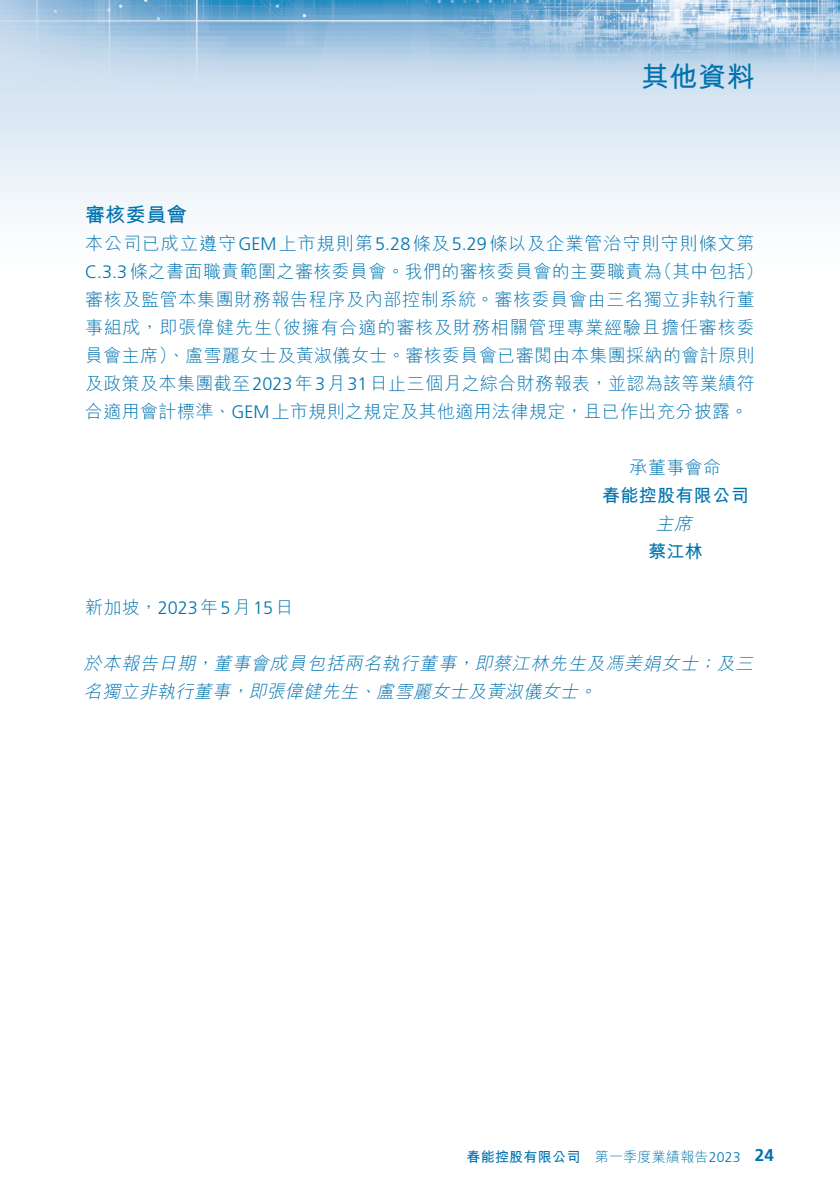
<style>
.page{position:relative;width:840px;height:1191px;background:#fff}
.page>*{position:absolute;margin:0;border:0;box-sizing:border-box;transform-origin:0 0}
.t1{font:700 28px "M Hei HK";color:#0073ae}
._01_H1{font:700 20px "M Hei HK";letter-spacing:.02em;color:#0073ae}
._00_txt{font:300 18px/28px "M Hei HK";letter-spacing:.02em;color:#0073ae}
._00_txt-2{font:italic 300 18px/28px "M Hei HK";color:#0073ae}
._00_txt-3{font:700 18px "M Hei HK";letter-spacing:.02em;color:#0073ae}
.t2{font:700 14px "M Hei HK";letter-spacing:.015em;color:#0073ae}
.s1{font-family:"Frutiger LT Std"}
.s2{font-weight:300}
.s3{font-family:"Frutiger LT Std";font-weight:300}
.s4{font-family:"Frutiger LT Std";font-size:17px}
</style>
<div class="page">
<img style="left:0;top:0;width:839px;height:213px">
<h1 class="t1" style="left:640px;top:56px;width:115px">其他資料</h1>
<p class="_01_H1" style="left:85px;top:200px;width:103px">審核委員會</p>
<p class="_00_txt" style="left:85px;top:229px;width:679px">本公司已成立遵守<span class="s1">GEM</span>上市規則第<span class="s1">5.28</span>條及<span class="s1">5.29</span>條以及企業管治守則守則條文第<span class="s1">C.3.3</span>條之書面職責範圍之審核委員會。我們的審核委員會的主要職責為（其中包括）審核及監管本集團財務報告程序及內部控制系統。審核委員會由三名獨立非執行董事組成，即張偉健先生（彼擁有合適的審核及財務相關管理專業經驗且擔任審核委員會主席）、盧雪麗女士及黃淑儀女士。審核委員會已審閱由本集團採納的會計原則及政策及本集團截至<span class="s1">2023</span>年<span class="s1">3</span>月<span class="s1">31</span>日止三個月之綜合財務報表，並認為該等業績符合適用會計標準、<span class="s1">GEM</span>上市規則之規定及其他適用法律規定，且已作出充分披露。</p>
<p class="_00_txt" style="left:629px;top:453px;width:93px">承董事會命</p>
<p class="_00_txt-3" style="left:601px;top:482px;width:148px">春能控股有限公司</p>
<p class="_00_txt-2" style="left:655px;top:509px;width:42px">主席</p>
<p class="_00_txt-3" style="left:647px;top:538px;width:56px">蔡江林</p>
<p class="_00_txt" style="left:85px;top:593px;width:210px">新加坡，<span class="s1">2023</span>年<span class="s1">5</span>月<span class="s1">15</span>日</p>
<p class="_00_txt-2" style="left:84px;top:649px;width:674px">於本報告日期，董事會成員包括兩名執行董事，即蔡江林先生及馮美娟女士；及三名獨立非執行董事，即張偉健先生、盧雪麗女士及黃淑儀女士。</p>
<p class="t2" style="left:466px;top:1146px;width:308px">春能控股有限公司 <span class="s2">第一季度業績報告</span><span class="s3">2023</span> <span class="s4">24</span></p>
</div>
